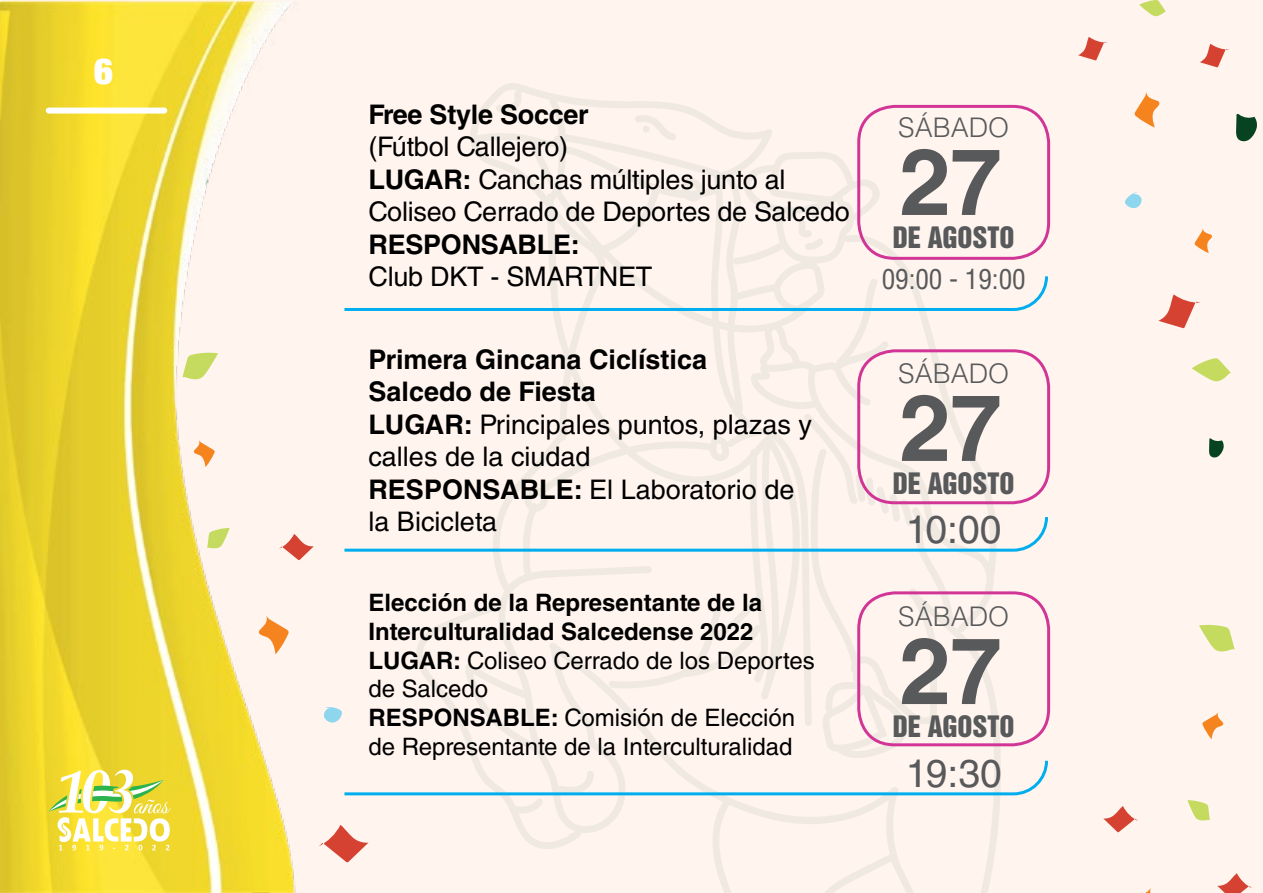
<style>
.page{position:relative;width:1263px;height:893px;background:#fff}
.page>*{position:absolute;margin:0;border:0;box-sizing:border-box;transform-origin:0 0}
.t1{font:700 93px "Helvetica LT";color:#58595b}
.t2{font:39px "Helvetica LT Std";letter-spacing:-.02em;color:#58595b}
.t3{font:900 condensed 36px "Helvetica Neue LT Std";color:#fff}
.t4{font:27px/32.4px "Helvetica LT Std";letter-spacing:-.01em;color:#000}
.t5{font:700 27px "Helvetica LT Std";letter-spacing:-.01em;color:#000}
.t6{font:27px "Helvetica Inserat LT Std";color:#58595b}
.t7{font:300 27px "Helvetica LT Std";color:#58595b}
.t8{font:condensed 27px "Helvetica LT Std";color:#58595b}
.t9{font:24px/28.8px "Helvetica LT Std";color:#000}
.s1{font-weight:700}
</style>
<div class="page">
<div style="left:3px;top:0;width:1260px;height:893px;background:#fff4ee"></div>
<img style="left:0;top:0;width:414px;height:893px">
<svg style="left:1158px;top:294px;width:43px;height:34px"></svg>
<svg style="left:1200px;top:44px;width:29px;height:23px"></svg>
<svg style="left:1078px;top:37px;width:30px;height:23px"></svg>
<svg style="left:1194px;top:228px;width:18px;height:25px"></svg>
<svg style="left:1134px;top:92px;width:26px;height:36px"></svg>
<svg style="left:1192px;top:358px;width:39px;height:24px"></svg>
<svg style="left:1139px;top:0;width:27px;height:17px"></svg>
<svg style="left:1236px;top:114px;width:21px;height:28px"></svg>
<svg style="left:1209px;top:438px;width:15px;height:20px"></svg>
<svg style="left:1125px;top:192px;width:17px;height:16px"></svg>
<svg style="left:1217px;top:873px;width:35px;height:20px"></svg>
<svg style="left:1103px;top:806px;width:35px;height:26px"></svg>
<svg style="left:1145px;top:888px;width:6px;height:5px"></svg>
<svg style="left:1199px;top:624px;width:36px;height:115px"></svg>
<svg style="left:1187px;top:800px;width:23px;height:21px"></svg>
<svg style="left:49px;top:770px;width:122px;height:80px;background:#ece372"></svg>
<div style="left:49px;top:108px;width:115px;height:6px;background:#fff"></div>
<svg style="left:414px;top:83px;width:587px;height:810px"></svg>
<svg style="left:633px;top:114px;width:44px;height:26px"></svg>
<svg style="left:798px;top:211px;width:25px;height:39px"></svg>
<div style="left:857px;top:105px;width:193px;height:155px;border:3px solid #d13697;border-radius:36px"></div>
<div style="left:857px;top:349px;width:193px;height:155px;border:3px solid #d13697;border-radius:36px"></div>
<div style="left:857px;top:591px;width:193px;height:155px;border:3px solid #d13697;border-radius:36px"></div>
<svg style="left:344px;top:276px;width:704px;height:35px"></svg>
<svg style="left:344px;top:412px;width:704px;height:140px"></svg>
<svg style="left:323px;top:682px;width:725px;height:113px"></svg>
<h3 class="t3" style="left:94px;top:48px;width:20px">6</h3>
<p class="t5" style="left:368px;top:98px;width:222px">Free Style Soccer</p>
<p class="t4" style="left:368px;top:131px;width:483px">(Fútbol Callejero)<br><span class="s1">LUGAR:</span> Canchas múltiples junto al<br>Coliseo Cerrado de Deportes de Salcedo</p>
<p class="t5" style="left:368px;top:228px;width:213px">RESPONSABLE:</p>
<p class="t4" style="left:368px;top:260px;width:285px">Club DKT - SMARTNET</p>
<p class="t8" style="left:882px;top:262px;width:145px">09:00 - 19:00</p>
<p class="t7" style="left:898px;top:111px;width:113px">SÁBADO</p>
<h1 class="t1" style="left:899px;top:125px;width:104px">27</h1>
<p class="t6" style="left:893px;top:221px;width:123px">DE AGOSTO</p>
<p class="t4" style="left:368px;top:343px;width:445px"><span class="s1">Primera Gincana Ciclística<br>Salcedo de Fiesta<br>LUGAR:</span> Principales puntos, plazas y calles de la ciudad<br><span class="s1">RESPONSABLE:</span> El Laboratorio de la Bicicleta</p>
<p class="t9" style="left:368px;top:588px;width:448px"><span class="s1">Elección de la Representante de la Interculturalidad Salcedense 2022<br>LUGAR:</span> Coliseo Cerrado de los Deportes de Salcedo<br><span class="s1">RESPONSABLE:</span> Comisión de Elección de Representante de la Interculturalidad</p>
<p class="t7" style="left:898px;top:357px;width:113px">SÁBADO</p>
<h1 class="t1" style="left:899px;top:371px;width:104px">27</h1>
<p class="t6" style="left:893px;top:467px;width:123px">DE AGOSTO</p>
<h2 class="t2" style="left:906px;top:507px;width:97px">10:00</h2>
<p class="t7" style="left:898px;top:600px;width:113px">SÁBADO</p>
<h1 class="t1" style="left:899px;top:615px;width:104px">27</h1>
<p class="t6" style="left:893px;top:710px;width:123px">DE AGOSTO</p>
<h2 class="t2" style="left:906px;top:750px;width:98px">19:30</h2>
</div>
